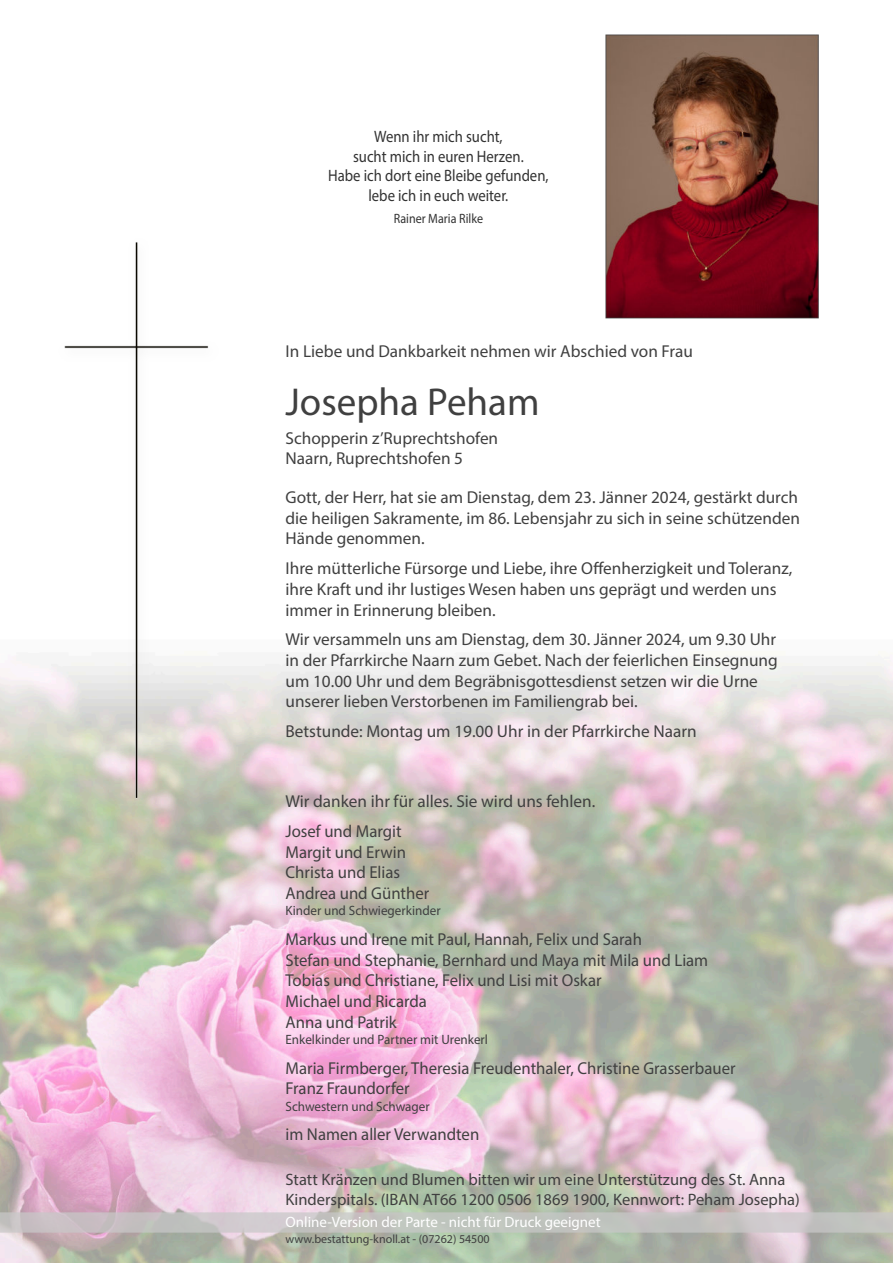
<style>
.page{position:relative;width:893px;height:1263px;background:#fff}
.page>*{position:absolute;margin:0;border:0;box-sizing:border-box;transform-origin:0 0}
.t1{font:39px "Myriad Pro";color:#404040}
.t2{font:17.25px/20.7px "Myriad Pro";color:#404040}
.t3{font:16.5px/19.8px "Myriad Pro";color:#404040}
.t4{font:16.5px/19.8px "Myriad Pro";color:#323232;text-align:center;scale:.89 1}
.t5{font:15px "Myriad Pro";color:#fff}
.t6{font:13.5px "Myriad Pro";color:#404040}
.t7{font:13.5px "Myriad Pro";color:#323232;scale:.89 1}
.t8{font:12px "Myriad Pro";color:#404040}
</style>
<div class="page">
<img style="left:0;top:34px;width:893px;height:1229px">
<img style="left:58px;top:238px;width:161px;height:572px">
<img style="left:0;top:1212px;width:893px;height:20px">
<img style="left:605px;top:35px;width:214px;height:284px">
<p class="t4" style="left:328px;top:128px;width:249px">Wenn ihr mich sucht,<br>sucht mich in euren Herzen.<br>Habe ich dort eine Bleibe gefunden, lebe ich in euch weiter.</p>
<p class="t7" style="left:394px;top:213px;width:102px">Rainer Maria Rilke</p>
<p class="t2" style="left:285px;top:342px;width:409px">In Liebe und Dankbarkeit nehmen wir Abschied von Frau</p>
<h1 class="t1" style="left:285px;top:386px;width:255px">Josepha Peham</h1>
<p class="t2" style="left:285px;top:429px;width:214px">Schopperin z’Ruprechtshofen<br>Naarn, Ruprechtshofen 5</p>
<p class="t2" style="left:285px;top:488px;width:516px;text-align:justify">Gott, der Herr, hat sie am Dienstag, dem 23. Jänner 2024, gestärkt durch die heiligen Sakramente, im 86. Lebensjahr zu sich in seine schützenden Hände genommen.</p>
<p class="t2" style="left:285px;top:559px;width:508px">Ihre mütterliche Fürsorge und Liebe, ihre Offenherzigkeit und Toleranz, ihre Kraft und ihr lustiges Wesen haben uns geprägt und werden uns immer in Erinnerung bleiben.</p>
<p class="t2" style="left:285px;top:631px;width:494px">Wir versammeln uns am Dienstag, dem 30. Jänner 2024, um 9.30 Uhr in der Pfarrkirche Naarn zum Gebet. Nach der feierlichen Einsegnung um 10.00 Uhr und dem Begräbnisgottesdienst setzen wir die Urne unserer lieben Verstorbenen im Familiengrab bei.</p>
<p class="t2" style="left:285px;top:722px;width:413px">Betstunde: Montag um 19.00 Uhr in der Pfarrkirche Naarn</p>
<p class="t2" style="left:285px;top:788px;width:311px;line-height:29.7px">Wir danken ihr für alles. Sie wird uns fehlen.<br>Josef und Margit</p>
<p class="t2" style="left:285px;top:843px;width:145px">Margit und Erwin<br>Christa und Elias<br>Andrea und Günther</p>
<p class="t6" style="left:285px;top:905px;width:157px">Kinder und Schwiegerkinder</p>
<p class="t2" style="left:285px;top:930px;width:424px">Markus und Irene mit Paul, Hannah, Felix und Sarah<br>Stefan und Stephanie, Bernhard und Maya mit Mila und Liam Tobias und Christiane, Felix und Lisi mit Oskar<br>Michael und Ricarda<br>Anna und Patrik</p>
<p class="t6" style="left:285px;top:1034px;width:204px">Enkelkinder und Partner mit Urenkerl</p>
<p class="t2" style="left:285px;top:1059px;width:451px">Maria Firmberger, Theresia Freudenthaler, Christine Grasserbauer<br>Franz Fraundorfer</p>
<p class="t6" style="left:285px;top:1100px;width:146px">Schwestern und Schwager</p>
<p class="t2" style="left:285px;top:1126px;width:195px">im Namen aller Verwandten</p>
<p class="t3" style="left:285px;top:1171px;width:516px">Statt Kränzen und Blumen bitten wir um eine Unterstützung des St. Anna<br>Kinderspitals. (IBAN AT66 1200 0506 1869 1900, Kennwort: Peham Josepha)</p>
<p class="t5" style="left:285px;top:1215px;width:317px">Online-Version der Parte - nicht für Druck geeignet</p>
<p class="t8" style="left:285px;top:1234px;width:206px">www.bestattung-knoll.at - (07262) 54500</p>
</div>
